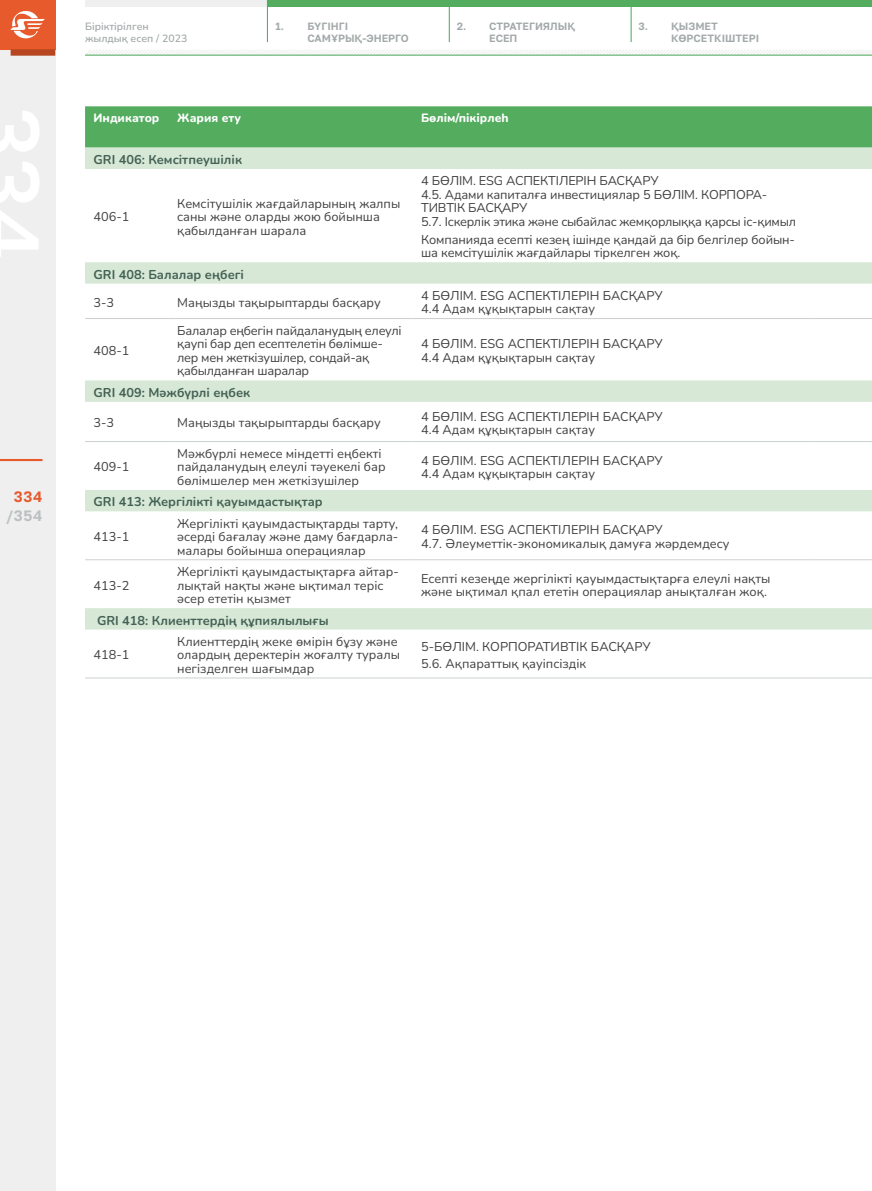
<style>
.page{position:relative;width:872px;height:1191px;background:#fff}
.page>*{position:absolute;margin:0;border:0;box-sizing:border-box;transform-origin:0 0}
.t1{font:600 15px "Golos Text";color:#bbc0c1}
.t2{font:600 15px "Golos Text";color:#e65a2c}
.t3{font:12.75px/13.5px "Nunito";color:#414042}
.t4{font:700 12.75px "Nunito";color:#446155}
.t5{font:12.75px/13.5px "Nunito";letter-spacing:-.02em;color:#414042}
.t6{font:800 12px "Nunito";color:#fff}
.t7{font:600 10.5px/12px "Golos Text";color:#a3a9aa}
.t8{font:600 10.5px/12px "Nunito";color:#a3a9aa}
</style>
<div class="page">
<div style="left:85px;top:106px;width:787px;height:42px;background:#54ac5f"></div>
<svg style="left:85px;top:148px;width:787px;height:481px"></svg>
<hr style="left:85px;top:318px;width:84px;height:1px;background:#cbd0d1">
<hr style="left:169px;top:318px;width:243px;height:1px;background:#cbd0d1">
<hr style="left:412px;top:318px;width:396px;height:1px;background:#cbd0d1">
<hr style="left:808px;top:318px;width:64px;height:1px;background:#cbd0d1">
<hr style="left:85px;top:441px;width:84px;height:1px;background:#cbd0d1">
<hr style="left:169px;top:441px;width:243px;height:1px;background:#cbd0d1">
<hr style="left:412px;top:441px;width:396px;height:1px;background:#cbd0d1">
<hr style="left:808px;top:441px;width:64px;height:1px;background:#cbd0d1">
<hr style="left:85px;top:559px;width:84px;height:1px;background:#cbd0d1">
<hr style="left:169px;top:559px;width:243px;height:1px;background:#cbd0d1">
<hr style="left:412px;top:559px;width:396px;height:1px;background:#cbd0d1">
<hr style="left:808px;top:559px;width:64px;height:1px;background:#cbd0d1">
<hr style="left:85px;top:677px;width:84px;height:1px;background:#cbd0d1">
<hr style="left:169px;top:677px;width:243px;height:1px;background:#cbd0d1">
<hr style="left:412px;top:677px;width:396px;height:1px;background:#cbd0d1">
<hr style="left:808px;top:677px;width:64px;height:1px;background:#cbd0d1">
<div style="left:85px;top:0;width:787px;height:6px;background:#efeff0"></div>
<div style="left:267px;top:0;width:605px;height:6px;background:#54ac5f"></div>
<svg style="left:85px;top:50px;width:787px;height:5px"></svg>
<hr style="left:85px;top:55px;width:787px;height:1px;background:#54ac5f">
<div style="left:0;top:0;width:55px;height:1191px;background:#efeff0"></div>
<hr style="left:0;top:459px;width:43px;height:2px;background:#e65a2c">
<div style="left:0;top:0;width:55px;height:49px;background:#e65a2c"></div>
<svg style="left:10px;top:10px;width:35px;height:29px"></svg>
<div style="left:11px;top:49px;width:44px;height:7px;background:#b5461f"></div>
<hr style="left:630px;top:0;width:1px;height:42px;background:#54ac5f">
<hr style="left:267px;top:0;width:1px;height:42px;background:#54ac5f">
<hr style="left:449px;top:0;width:1px;height:42px;background:#54ac5f">
<p class="t2" style="left:14px;top:487px;width:30px">334</p>
<p class="t1" style="left:6px;top:507px;width:38px">/354</p>
<p class="t8" style="left:85px;top:20px;width:104px">Біріктірілген жылдық есеп / 2023</p>
<p class="t7" style="left:275px;top:20px;width:10px">1.</p>
<p class="t7" style="left:489px;top:20px;width:86px">Стратегиялық есеп</p>
<p class="t7" style="left:307px;top:20px;width:42px">Бүгінгі</p>
<p class="t7" style="left:638px;top:20px;width:11px">3.</p>
<p class="t7" style="left:307px;top:32px;width:103px">Самұрық-Энерго</p>
<p class="t7" style="left:457px;top:20px;width:11px">2.</p>
<p class="t7" style="left:671px;top:20px;width:90px">Қызмет көрсеткіштері</p>
<p class="t6" style="left:94px;top:109px;width:67px">Индикатор</p>
<p class="t6" style="left:177px;top:109px;width:65px">Жария ету</p>
<p class="t6" style="left:421px;top:109px;width:89px">Бөлім/пікірлеh</p>
<p class="t4" style="left:94px;top:150px;width:150px">GRI 406: Кемсітпеушілік</p>
<p class="t3" style="left:94px;top:210px;width:38px">406-1</p>
<p class="t3" style="left:177px;top:196px;width:224px">Кемсітушілік жағдайларының жалпы саны және оларды жою бойынша қабылданған шарала</p>
<p class="t3" style="left:421px;top:174px;width:376px">4 БӨЛІМ. ESG АСПЕКТІЛЕРІН БАСҚАРУ<br>4.5. Адами капиталға инвестициялар 5 БӨЛІМ. КОРПОРА-ТИВТІК БАСҚАРУ<br>5.7. Іскерлік этика және сыбайлас жемқорлыққа қарсы іс-қимыл</p>
<p class="t3" style="left:421px;top:232px;width:375px">Компанияда есепті кезең ішінде қандай да бір белгілер бойын&shy;ша кемсітушілік жағдайлары тіркелген жоқ.</p>
<p class="t4" style="left:94px;top:265px;width:152px">GRI 408: Балалар еңбегі</p>
<p class="t3" style="left:94px;top:295px;width:22px">3-3</p>
<p class="t3" style="left:177px;top:295px;width:205px">Маңызды тақырыптарды басқару</p>
<p class="t3" style="left:421px;top:288px;width:243px">4 БӨЛІМ. ESG АСПЕКТІЛЕРІН БАСҚАРУ<br>4.4 Адам құқықтарын сақтау</p>
<p class="t3" style="left:94px;top:343px;width:38px">408-1</p>
<p class="t5" style="left:177px;top:323px;width:226px">Балалар еңбегін пайдаланудың елеулі қаупі бар деп есептелетін бөлімше&shy;лер мен жеткізушілер, сондай-ақ қабылданған шаралар</p>
<p class="t3" style="left:421px;top:337px;width:243px">4 БӨЛІМ. ESG АСПЕКТІЛЕРІН БАСҚАРУ<br>4.4 Адам құқықтарын сақтау</p>
<p class="t4" style="left:94px;top:383px;width:158px">GRI 409: Мәжбүрлі еңбек</p>
<p class="t3" style="left:94px;top:415px;width:22px">3-3</p>
<p class="t3" style="left:177px;top:415px;width:205px">Маңызды тақырыптарды басқару</p>
<p class="t3" style="left:421px;top:409px;width:243px">4 БӨЛІМ. ESG АСПЕКТІЛЕРІН БАСҚАРУ<br>4.4 Адам құқықтарын сақтау</p>
<p class="t3" style="left:94px;top:460px;width:38px">409-1</p>
<p class="t3" style="left:177px;top:446px;width:210px">Мәжбүрлі немесе міндетті еңбекті пайдаланудың елеулі тәуекелі бар бөлімшелер мен жеткізушілер</p>
<p class="t3" style="left:421px;top:453px;width:243px">4 БӨЛІМ. ESG АСПЕКТІЛЕРІН БАСҚАРУ<br>4.4 Адам құқықтарын сақтау</p>
<p class="t4" style="left:94px;top:493px;width:231px">GRI 413: Жергілікті қауымдастықтар</p>
<p class="t3" style="left:94px;top:529px;width:38px">413-1</p>
<p class="t3" style="left:177px;top:516px;width:222px;text-align:justify">Жергілікті қауымдастықтарды тарту, әсерді бағалау және даму бағдарла&shy;малары бойынша операциялар</p>
<p class="t3" style="left:421px;top:523px;width:310px">4 БӨЛІМ. ESG АСПЕКТІЛЕРІН БАСҚАРУ<br>4.7. Әлеуметтік-экономикалық дамуға жәрдемдесу</p>
<p class="t3" style="left:177px;top:564px;width:223px">Жергілікті қауымдастықтарға айтар&shy;лықтай нақты және ықтимал теріс әсер ететін қызмет</p>
<p class="t3" style="left:421px;top:571px;width:351px">Есепті кезеңде жергілікті қауымдастықтарға елеулі нақты және ықтимал қпал ететін операциялар анықталған жоқ.</p>
<p class="t4" style="left:97px;top:611px;width:233px">GRI 418: Клиенттердің құпиялылығы</p>
<p class="t3" style="left:94px;top:648px;width:38px">418-1</p>
<p class="t3" style="left:94px;top:578px;width:38px">413-2</p>
<p class="t3" style="left:177px;top:634px;width:224px">Клиенттердің жеке өмірін бұзу және олардың деректерін жоғалту туралы негізделген шағымдар</p>
<p class="t3" style="left:421px;top:637px;width:231px;line-height:17.7px">5-БӨЛІМ. КОРПОРАТИВТІК БАСҚАРУ<br>5.6. Ақпараттық қауіпсіздік</p>
</div>
